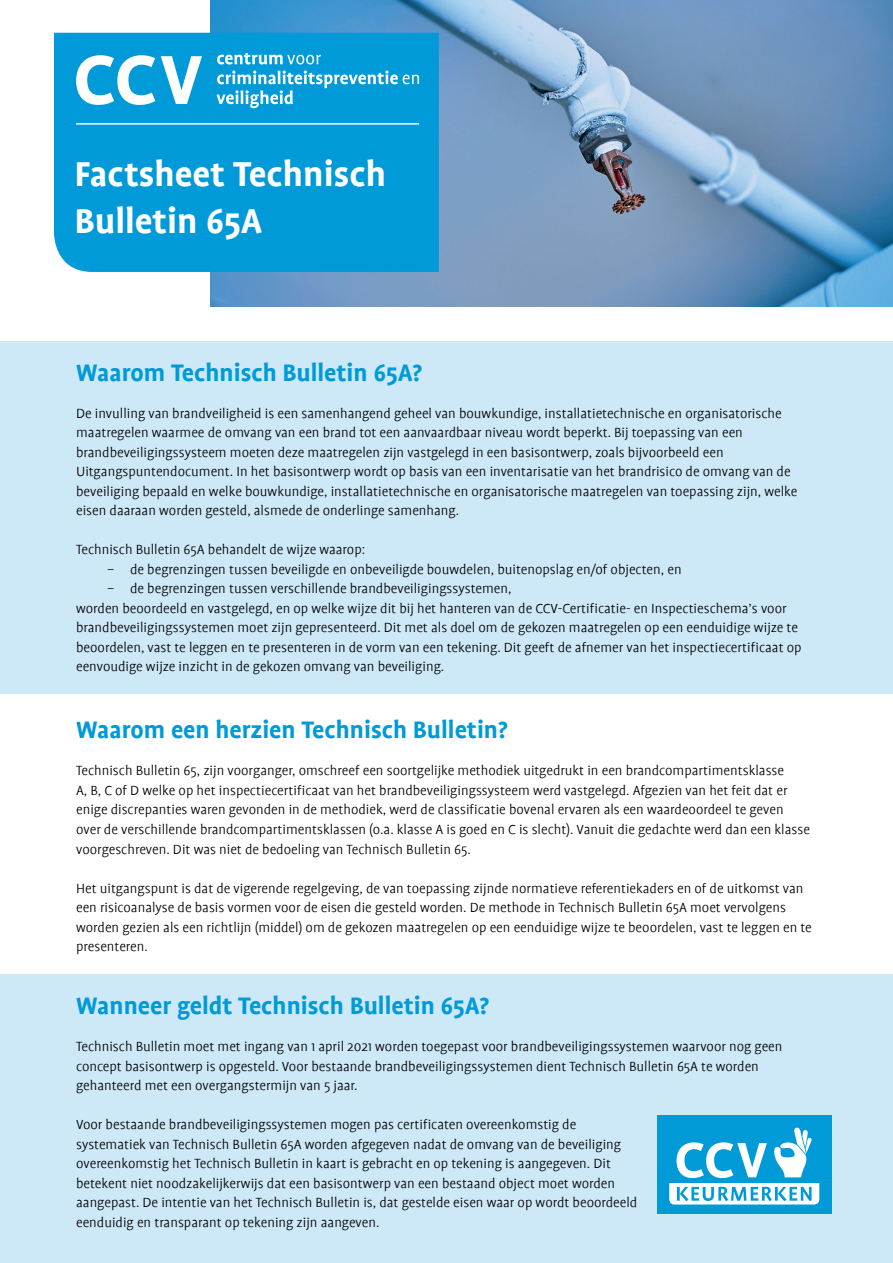
<style>
.page{position:relative;width:893px;height:1263px;background:#fff}
.page>*{position:absolute;margin:0;border:0;box-sizing:border-box;transform-origin:0 0}
.t1{font:700 39px/46.8px "Profile";color:#fff}
.t2{font:700 27px "Profile";color:#009ad9}
.t3{font:300 15px/19.5px "Profile";color:#000}
</style>
<div class="page">
<div style="left:0;top:975px;width:893px;height:288px;background:#cde8f7"></div>
<div style="left:657px;top:1115px;width:174px;height:99px;background:#009ad9"></div>
<div style="left:0;top:341px;width:893px;height:353px;background:#cde8f7"></div>
<img style="left:210px;top:0;width:683px;height:306px">
<div style="left:54px;top:33px;width:385px;height:239px;background:#009ad9"></div>
<svg style="left:76px;top:55px;width:126px;height:50px"></svg>
<svg style="left:217px;top:70px;width:202px;height:38px;background:#32aee0"></svg>
<svg style="left:217px;top:53px;width:104px;height:11px"></svg>
<hr style="left:76px;top:123px;width:343px;height:2px;background:#fff">
<svg style="left:669px;top:1127px;width:150px;height:77px"></svg>
<h1 class="t1" style="left:75px;top:150px;width:313px">Factsheet Technisch<br>Bulletin 65A</h1>
<h2 class="t2" style="left:76px;top:358px;width:347px">Waarom Technisch Bulletin 65A?</h2>
<p class="t3" style="left:76px;top:404px;width:723px">De invulling van brandveiligheid is een samenhangend geheel van bouwkundige, installatietechnische en organisatorische maatregelen waarmee de omvang van een brand tot een aanvaardbaar niveau wordt beperkt. Bij toepassing van een brandbeveiligingssysteem moeten deze maatregelen zijn vastgelegd in een basisontwerp, zoals bijvoorbeeld een Uitgangspuntendocument. In het basisontwerp wordt op basis van een inventarisatie van het brandrisico de omvang van de beveiliging bepaald en welke bouwkundige, installatietechnische en organisatorische maatregelen van toepassing zijn, welke eisen daaraan worden gesteld, alsmede de onderlinge samenhang.</p>
<p class="t3" style="left:76px;top:540px;width:291px">Technisch Bulletin 65A behandelt de wijze waarop:</p>
<p class="t3" style="left:108px;top:560px;width:575px">− de begrenzingen tussen beveiligde en onbeveiligde bouwdelen, buitenopslag en/of objecten, en</p>
<p class="t3" style="left:108px;top:579px;width:405px">− de begrenzingen tussen verschillende brandbeveiligingssystemen,</p>
<p class="t3" style="left:76px;top:599px;width:712px">worden beoordeeld en vastgelegd, en op welke wijze dit bij het hanteren van de CCV-Certificatie- en Inspectieschema’s voor</p>
<p class="t3" style="left:76px;top:618px;width:723px">brandbeveiligingssystemen moet zijn gepresenteerd. Dit met als doel om de gekozen maatregelen op een eenduidige wijze te</p>
<p class="t3" style="left:76px;top:638px;width:727px">beoordelen, vast te leggen en te presenteren in de vorm van een tekening. Dit geeft de afnemer van het inspectiecertificaat op</p>
<p class="t3" style="left:76px;top:657px;width:370px">eenvoudige wijze inzicht in de gekozen omvang van beveiliging.</p>
<h2 class="t2" style="left:76px;top:715px;width:433px">Waarom een herzien Technisch Bulletin?</h2>
<p class="t3" style="left:76px;top:761px;width:735px">Technisch Bulletin 65, zijn voorganger, omschreef een soortgelijke methodiek uitgedrukt in een brandcompartimentsklasse<br>A, B, C of D welke op het inspectiecertificaat van het brandbeveiligingssysteem werd vastgelegd. Afgezien van het feit dat er enige discrepanties waren gevonden in de methodiek, werd de classificatie bovenal ervaren als een waardeoordeel te geven over de verschillende brandcompartimentsklassen (o.a. klasse A is goed en C is slecht). Vanuit die gedachte werd dan een klasse voorgeschreven. Dit was niet de bedoeling van Technisch Bulletin 65.</p>
<p class="t3" style="left:76px;top:878px;width:737px">Het uitgangspunt is dat de vigerende regelgeving, de van toepassing zijnde normatieve referentiekaders en of de uitkomst van een risicoanalyse de basis vormen voor de eisen die gesteld worden. De methode in Technisch Bulletin 65A moet vervolgens worden gezien als een richtlijn (middel) om de gekozen maatregelen op een eenduidige wijze te beoordelen, vast te leggen en te presenteren.</p>
<h2 class="t2" style="left:76px;top:991px;width:415px">Wanneer geldt Technisch Bulletin 65A?</h2>
<p class="t3" style="left:76px;top:1037px;width:708px">Technisch Bulletin moet met ingang van 1 april 2021 worden toegepast voor brandbeveiligingssystemen waarvoor nog geen concept basisontwerp is opgesteld. Voor bestaande brandbeveiligingssystemen dient Technisch Bulletin 65A te worden gehanteerd met een overgangstermijn van 5 jaar.</p>
<p class="t3" style="left:76px;top:1115px;width:563px">Voor bestaande brandbeveiligingssystemen mogen pas certificaten overeenkomstig de systematiek van Technisch Bulletin 65A worden afgegeven nadat de omvang van de beveiliging overeenkomstig het Technisch Bulletin in kaart is gebracht en op tekening is aangegeven. Dit betekent niet noodzakelijkerwijs dat een basisontwerp van een bestaand object moet worden aangepast. De intentie van het Technisch Bulletin is, dat gestelde eisen waar op wordt beoordeeld eenduidig en transparant op tekening zijn aangeven.</p>
</div>
